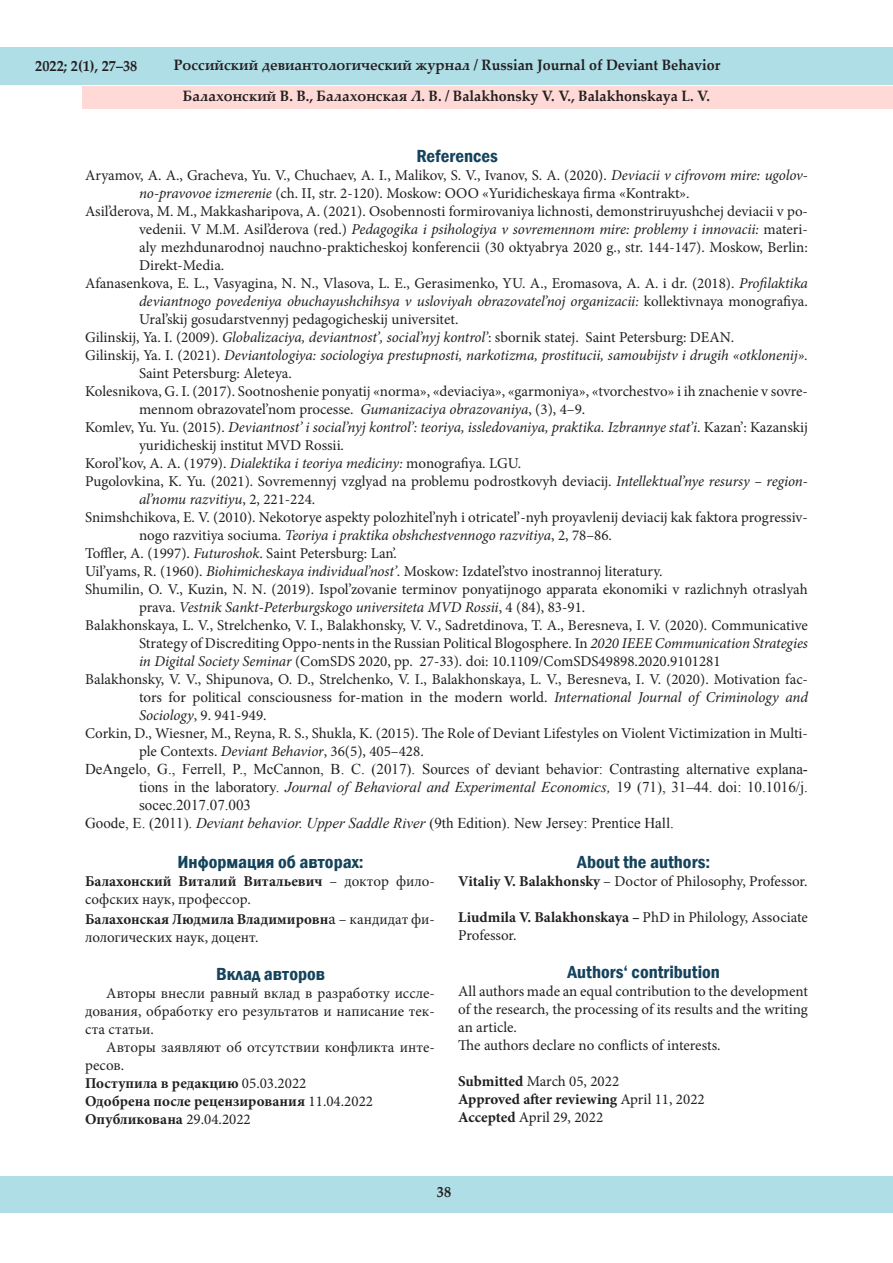
<style>
.page{position:relative;width:893px;height:1263px;background:#fff}
.page>*{position:absolute;margin:0;border:0;box-sizing:border-box;transform-origin:0 0}
.t1{font:600 condensed 18px "Franklin Gothic";color:#14435d;scale:1.05 1}
.список_литературы{font:15px/18px "Minion Pro";color:#231f20}
.список_литературы-2{font:15px/18px "Times New Roman";color:#231f20;text-align:justify}
.список_литературы-3{font:italic 15px/18px "Minion Pro";letter-spacing:-.01em;color:#231f20}
.t2{font:700 15px "Palatino Linotype";color:#231f20;scale:.95 1}
.t3{font:700 15px "Minion Pro";color:#231f20}
.s1{font-style:italic}
.s2{font-style:normal}
.s3{font-weight:700}
.s4{font-size:16.5px}
.s5{font-weight:400}
</style>
<div class="page">
<div style="left:0;top:48px;width:893px;height:37px;background:#afdee6"></div>
<div style="left:0;top:1176px;width:892px;height:37px;background:#afdee6"></div>
<div style="left:82px;top:86px;width:811px;height:23px;background:#ffd9d5"></div>
<p class="t2" style="left:35px;top:55px;width:109px">2022; 2(1), 27–38</p>
<p class="t2" style="left:174px;top:54px;width:577px">Российский девиантологический журнал / Russian Journal of Deviant Behavior</p>
<p class="t2" style="left:183px;top:86px;width:556px">Балахонский В. В., Балахонская Л. В. / Balakhonsky V. V., Balakhonskaya L. V.</p>
<p class="t1" style="left:416px;top:144px;width:79px">References</p>
<p class="список_литературы" style="left:139px;top:166px;width:670px;text-indent:-54px">Aryamov, A. A., Gracheva, Yu. V., Chuchaev, A. I., Malikov, S. V., Ivanov, S. A. (2020). <span class="s1">Deviacii v cifrovom mire: ugolov&shy;no-pravovoe izmerenie</span> (ch. II, str. 2-120). Moskow: OOO «Yuridicheskaya firma «Kontrakt».</p>
<p class="список_литературы" style="left:139px;top:202px;width:670px;text-align:justify;text-indent:-54px">Asil’derova, M. M., Makkasharipova, A. (2021). Osobennosti formirovaniya lichnosti, demonstriruyushchej deviacii v po&shy;vedenii. V M.M. Asil’derova (red.) <span class="s1">Pedagogika i psihologiya v sovremennom mire: problemy i innovacii:</span> materi&shy;aly mezhdunarodnoj nauchno-prakticheskoj konferencii (30 oktyabrya 2020 g., str. 144-147). Moskow, Berlin:<br>Direkt-Media.</p>
<p class="список_литературы" style="left:139px;top:274px;width:670px;text-align:justify;text-indent:-54px">Afanasenkova, E. L., Vasyagina, N. N., Vlasova, L. E., Gerasimenko, YU. A., Eromasova, A. A. i dr. (2018). <span class="s1">Profilaktika deviantnogo povedeniya obuchayushchihsya v usloviyah obrazovatel’noj organizacii:</span> kollektivnaya monografiya.<br>Ural’skij gosudarstvennyj pedagogicheskij universitet.</p>
<p class="список_литературы" style="left:85px;top:328px;width:651px">Gilinskij, Ya. I. (2009). <span class="s1">Globalizaciya, deviantnost’, social’nyj kontrol’</span>: sbornik statej. Saint Petersburg: DEAN.</p>
<p class="список_литературы-3" style="left:139px;top:346px;width:670px;text-indent:-54px"><span class="s2">Gilinskij, Ya. I. (2021).</span> Deviantologiya: sociologiya prestupnosti, narkotizma, prostitucii, samoubijstv i drugih «otklonenij».<br><span class="s2">Saint Petersburg: Aleteya.</span></p>
<p class="список_литературы" style="left:139px;top:382px;width:670px;text-indent:-54px">Kolesnikova, G. I. (2017). Sootnoshenie ponyatij «norma», «deviaciya», «garmoniya», «tvorchestvo» i ih znachenie v sovre&shy;mennom obrazovatel’nom processe. <span class="s1">Gumanizaciya obrazovaniya</span>, (3), 4–9.</p>
<p class="список_литературы-3" style="left:139px;top:418px;width:670px;text-indent:-54px"><span class="s2">Komlev, Yu. Yu. (2015).</span> Deviantnost’ i social’nyj kontrol’: teoriya, issledovaniya, praktika. Izbrannye stat’i<span class="s2">. Kazan’: Kazanskij yuridicheskij institut MVD Rossii.</span></p>
<p class="список_литературы" style="left:85px;top:454px;width:438px">Korol’kov, A. A. (1979). <span class="s1">Dialektika i teoriya mediciny:</span> monografiya. LGU.</p>
<p class="список_литературы" style="left:139px;top:472px;width:670px;text-indent:-54px">Pugolovkina, K. Yu. (2021). Sovremennyj vzglyad na problemu podrostkovyh deviacij. <span class="s1">Intellektual’nye resursy – region&shy;al’nomu razvitiyu</span>, 2, 221-224.</p>
<p class="список_литературы" style="left:139px;top:508px;width:670px;text-indent:-54px">Snimshchikova, E. V. (2010). Nekotorye aspekty polozhitel’nyh i otricatel’-nyh proyavlenij deviacij kak faktora progressiv&shy;nogo razvitiya sociuma. <span class="s1">Teoriya i praktika obshchestvennogo razvitiya</span>, 2, 78–86.</p>
<p class="список_литературы" style="left:85px;top:544px;width:313px">Toffler, A. (1997). <span class="s1">Futuroshok</span>. Saint Petersburg: Lan’.</p>
<p class="список_литературы" style="left:85px;top:562px;width:579px">Uil’yams, R. (1960). <span class="s1">Biohimicheskaya individual’nost’</span>. Moskow: Izdatel’stvo inostrannoj literatury.</p>
<p class="список_литературы" style="left:139px;top:580px;width:670px;text-indent:-54px">Shumilin, O. V., Kuzin, N. N. (2019). Ispol’zovanie terminov ponyatijnogo apparata ekonomiki v razlichnyh otraslyah prava. <span class="s1">Vestnik Sankt-Peterburgskogo universiteta MVD Rossii</span>, 4 (84), 83-91.</p>
<p class="список_литературы" style="left:139px;top:616px;width:670px;text-align:justify;text-indent:-54px">Balakhonskaya, L. V., Strelchenko, V. I., Balakhonsky, V. V., Sadretdinova, T. A., Beresneva, I. V. (2020). Communicative Strategy of Discrediting Oppo-nents in the Russian Political Blogosphere. In <span class="s1">2020 IEEE Communication Strategies in Digital Society Seminar</span> (ComSDS 2020, pp. 27-33). doi: 10.1109/ComSDS49898.2020.9101281</p>
<p class="список_литературы" style="left:139px;top:670px;width:670px;text-align:justify;text-indent:-54px">Balakhonsky, V. V., Shipunova, O. D., Strelchenko, V. I., Balakhonskaya, L. V., Beresneva, I. V. (2020). Motivation fac&shy;tors for political consciousness for-mation in the modern world. <span class="s1">International Journal of Criminology and Sociology</span>, 9. 941-949.</p>
<p class="список_литературы" style="left:139px;top:724px;width:670px;text-indent:-54px">Corkin, D., Wiesner, M., Reyna, R. S., Shukla, K. (2015). The Role of Deviant Lifestyles on Violent Victimization in Multi&shy;ple Contexts. <span class="s1">Deviant Behavior</span>, 36(5), 405–428.</p>
<p class="список_литературы-2" style="left:139px;top:760px;width:670px;text-indent:-54px">DeAngelo, G., Ferrell, P., McCannon, B. C. (2017). Sources of deviant behavior: Contrasting alternative explana&shy;tions in the laboratory. <span class="s1">Journal of Behavioral and Experimental Economics,</span> 19 (71), 31–44. doi: 10.1016/j. socec.2017.07.003</p>
<p class="список_литературы-2" style="left:85px;top:814px;width:590px">Goode, E. (2011). <span class="s1">Deviant behavior. Upper Saddle River</span> (9th Edition). New Jersey: Prentice Hall.</p>
<p class="t1" style="left:177px;top:850px;width:179px">Информация об авторах:</p>
<p class="список_литературы" style="left:85px;top:873px;width:351px"><span class="s3">Балахонский Виталий Витальевич</span> – доктор фило&shy;софских наук, профессор.</p>
<p class="список_литературы" style="left:85px;top:910px;width:351px"><span class="s3">Балахонская Людмила Владимировн</span><span class="s4">а</span> – кандидат фи&shy;лологических наук, доцент.</p>
<p class="t1" style="left:216px;top:962px;width:105px">Вклад авторов</p>
<p class="список_литературы" style="left:85px;top:984px;width:351px;text-align:justify;text-indent:21px">Авторы внесли равный вклад в разработку иссле&shy;дования, обработку его результатов и написание тек&shy;ста статьи.</p>
<p class="список_литературы" style="left:85px;top:1038px;width:351px;text-indent:21px">Авторы заявляют об отсутствии конфликта инте&shy;ресов.</p>
<p class="t3" style="left:85px;top:1072px;width:223px">Поступила в редакцию <span class="s5">05.03.2022</span></p>
<p class="t3" style="left:85px;top:1090px;width:290px">Одобрена после рецензирования <span class="s5">11.04.2022</span></p>
<p class="t3" style="left:85px;top:1108px;width:167px">Опубликована <span class="s5">29.04.2022</span></p>
<p class="t1" style="left:577px;top:850px;width:128px">About the authors:</p>
<p class="список_литературы" style="left:458px;top:873px;width:351px"><span class="s3">Vitaliy V. Balakhonsky</span> – Doctor of Philosophy, Professor.</p>
<p class="список_литературы" style="left:458px;top:909px;width:351px"><span class="s3">Liudmila V. Balakhonskaya –</span> PhD in Philology, Associate<br>Professor.</p>
<p class="t1" style="left:568px;top:960px;width:147px">Authors‘ contribution</p>
<p class="список_литературы" style="left:458px;top:982px;width:351px;text-align:justify">All authors made an equal contribution to the development of the research, the processing of its results and the writing an article.</p>
<p class="список_литературы" style="left:458px;top:1036px;width:264px">The authors declare no conflicts of interests.</p>
<p class="список_литературы" style="left:458px;top:1072px;width:162px"><span class="s3">Submitted</span> March 05, 2022</p>
<p class="t3" style="left:458px;top:1088px;width:248px">Approved after reviewing <span class="s5">April 11, 2022</span></p>
<p class="список_литературы" style="left:458px;top:1108px;width:147px"><span class="s3">Accepted</span> April 29, 2022</p>
<p class="t2" style="left:437px;top:1181px;width:16px">38</p>
</div>
